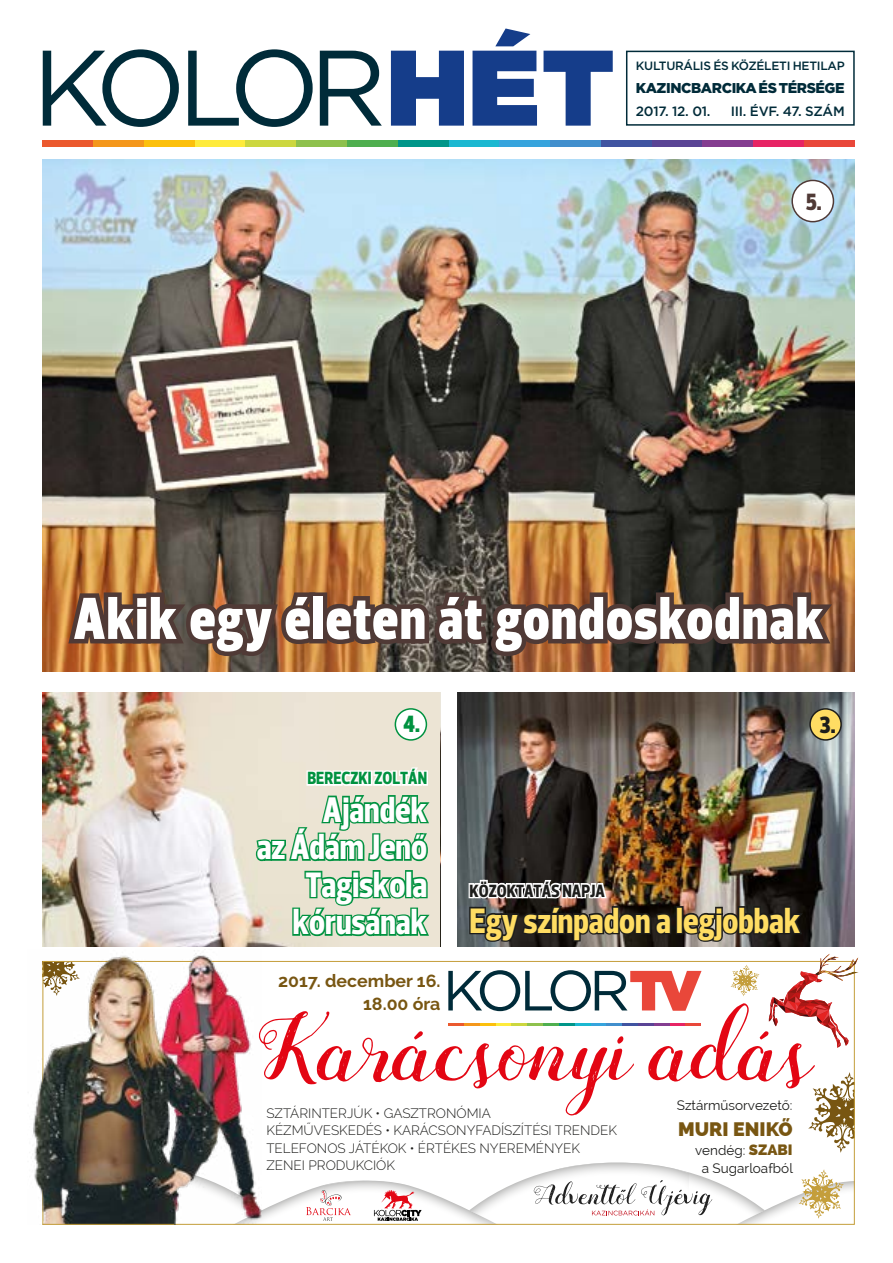
<style>
.page{position:relative;width:893px;height:1263px;background:#fff}
.page>*{position:absolute;margin:0;border:0;box-sizing:border-box;transform-origin:0 0}
.t1{font:95.55px "Mightype Script";color:#e30613}
.t2{font:900 60px "Prelo Condensed";letter-spacing:.03em;color:#fff}
.t3{font:700 expanded 36px/37.5px "Prelo Condensed";color:#fff;text-align:right}
.t4{font:700 expanded 36px "Prelo Condensed";color:#ffdd63}
.t5{font:900 24px "Prelo Condensed";color:#009240}
.t6{font:900 24px "Prelo Condensed";color:#1d1d1b}
.t7{font:900 24px "Prelo Condensed";color:#503a36}
.t8{font:800 19.5px "Raleway";color:#785612}
.t9{font:700 expanded 18px "Prelo Condensed";color:#1d1d1b}
.t10{font:700 expanded 18px "Prelo Condensed";color:#009240}
.t11{font:700 17.7px/23.1px "Raleway";color:#785612;text-align:right}
.t12{font:900 14.25px "Gotham";letter-spacing:-.03em;color:#002b39}
.t13{font:300 13.5px/17.5px "Raleway";color:#1d1d1b}
.t14{font:13.5px/17.5px "Raleway";color:#1d1d1b;text-align:center}
.t15{font:500 13.5px "Gotham";letter-spacing:-.02em;color:#002b39}
.t16{font:500 12px "Gotham";letter-spacing:-.025em;color:#002b39}
.s1{font-weight:800;font-size:15px;color:#785612}
</style>
<div class="page">
<img style="left:457px;top:692px;width:398px;height:255px">
<svg style="left:43px;top:49px;width:339px;height:78px"></svg>
<svg style="left:391px;top:28px;width:222px;height:98px"></svg>
<div style="left:43px;top:140px;width:50px;height:6px;background:#eb592e"></div>
<div style="left:93px;top:140px;width:51px;height:6px;background:#f4971b"></div>
<div style="left:144px;top:140px;width:51px;height:6px;background:#fcc00c"></div>
<div style="left:195px;top:140px;width:51px;height:6px;background:#feeb3c"></div>
<div style="left:246px;top:140px;width:50px;height:6px;background:#ccd73f"></div>
<div style="left:296px;top:140px;width:51px;height:6px;background:#8ec14d"></div>
<div style="left:347px;top:140px;width:51px;height:6px;background:#4faf4f"></div>
<div style="left:398px;top:140px;width:51px;height:6px;background:#009689"></div>
<div style="left:449px;top:140px;width:50px;height:6px;background:#1bb8d1"></div>
<div style="left:499px;top:140px;width:51px;height:6px;background:#36a4dd"></div>
<div style="left:550px;top:140px;width:51px;height:6px;background:#418fcd"></div>
<div style="left:601px;top:140px;width:51px;height:6px;background:#4054a1"></div>
<div style="left:652px;top:140px;width:50px;height:6px;background:#5a4495"></div>
<div style="left:702px;top:140px;width:51px;height:6px;background:#843d90"></div>
<div style="left:753px;top:140px;width:51px;height:6px;background:#e72464"></div>
<div style="left:804px;top:140px;width:51px;height:6px;background:#e9473a"></div>
<div style="left:626px;top:51px;width:229px;height:75px;border:2px solid #002b39"></div>
<img style="left:43px;top:692px;width:257px;height:255px">
<div style="left:300px;top:692px;width:140px;height:255px;background:#ece4d4"></div>
<img style="left:43px;top:159px;width:812px;height:513px">
<img style="left:467px;top:859px;width:206px;height:88px">
<div style="left:676px;top:906px;width:8px;height:28px;border:3px solid #1d1d1b"></div>
<svg style="left:681px;top:904px;width:125px;height:39px;background:#423e3a"></svg>
<svg style="left:254px;top:746px;width:176px;height:192px"></svg>
<div style="left:810px;top:709px;width:31px;height:31px;background:#ffdd63;border-radius:50%"></div>
<div style="left:809px;top:708px;width:33px;height:33px;border:2px solid #1d1d1b;border-radius:50%"></div>
<div style="left:395px;top:709px;width:31px;height:31px;background:#fff;border-radius:50%"></div>
<div style="left:395px;top:708px;width:32px;height:33px;border:2px solid #009240;border-radius:50%"></div>
<svg style="left:730px;top:965px;width:30px;height:31px"></svg>
<svg style="left:262px;top:1072px;width:591px;height:151px"></svg>
<hr style="left:448px;top:1023px;width:16px;height:3px;background:#eb592e">
<hr style="left:464px;top:1023px;width:16px;height:3px;background:#f4971b">
<hr style="left:480px;top:1023px;width:16px;height:3px;background:#fcc00c">
<hr style="left:496px;top:1023px;width:15px;height:3px;background:#feeb3c">
<hr style="left:511px;top:1023px;width:16px;height:3px;background:#ccd73f">
<hr style="left:527px;top:1023px;width:16px;height:3px;background:#8ec14d">
<hr style="left:543px;top:1023px;width:16px;height:3px;background:#4faf4f">
<hr style="left:559px;top:1023px;width:16px;height:3px;background:#009689">
<hr style="left:575px;top:1023px;width:16px;height:3px;background:#1bb8d1">
<hr style="left:591px;top:1023px;width:15px;height:3px;background:#36a4dd">
<hr style="left:606px;top:1023px;width:16px;height:3px;background:#418fcd">
<hr style="left:622px;top:1023px;width:16px;height:3px;background:#4054a1">
<hr style="left:638px;top:1023px;width:16px;height:3px;background:#5a4495">
<hr style="left:654px;top:1023px;width:16px;height:3px;background:#843d90">
<hr style="left:670px;top:1023px;width:16px;height:3px;background:#e72464">
<hr style="left:686px;top:1023px;width:15px;height:3px;background:#e9473a">
<svg style="left:448px;top:970px;width:253px;height:41px"></svg>
<img style="left:33px;top:950px;width:229px;height:275px">
<svg style="left:769px;top:954px;width:89px;height:94px"></svg>
<hr style="left:43px;top:1224px;width:131px;height:1px;background:#c49e3b">
<div style="left:792px;top:180px;width:41px;height:42px;background:#fff;border-radius:50%"></div>
<div style="left:791px;top:180px;width:43px;height:42px;border:2px solid #503a36;border-radius:50%"></div>
<svg style="left:63px;top:585px;width:778px;height:75px;background:#6a4b39"></svg>
<p class="t16" style="left:636px;top:58px;width:210px">KULTURÁLIS ÉS KÖZÉLETI HETILAP</p>
<p class="t12" style="left:636px;top:78px;width:210px">KAZINCBARCIKA ÉS TÉRSÉGE</p>
<p class="t15" style="left:636px;top:102px;width:76px">2017. 12. 01.</p>
<p class="t15" style="left:731px;top:102px;width:115px">III. ÉVF. 47. SZÁM</p>
<h3 class="t7" style="left:806px;top:187px;width:17px">5.</h3>
<h2 class="t2" style="left:74px;top:582px;width:751px">Akik egy életen át gondoskodnak</h2>
<h3 class="t5" style="left:404px;top:709px;width:18px">4.</h3>
<h3 class="t6" style="left:820px;top:710px;width:17px">3.</h3>
<h3 class="t10" style="left:307px;top:767px;width:121px">BERECZKI ZOLTÁN</h3>
<h3 class="t3" style="left:257px;top:791px;width:172px">Ajándék<br>az Ádám Jenő<br>Tagiskola kórusának</h3>
<h3 class="t9" style="left:469px;top:880px;width:137px">KÖZOKTATÁS NAPJA</h3>
<h3 class="t4" style="left:469px;top:898px;width:333px">Egy színpadon a legjobbak</h3>
<h3 class="t11" style="left:278px;top:969px;width:164px">2017. december 16.<br>18.00 óra</h3>
<h1 class="t1" style="left:257px;top:996px;width:558px">Karácsonyi adás</h1>
<p class="t14" style="left:677px;top:1097px;width:117px">Sztárműsorvezető:</p>
<h3 class="t8" style="left:678px;top:1117px;width:116px">MURI ENIKŐ</h3>
<p class="t14" style="left:695px;top:1141px;width:99px">vendég: <span class="s1">SZABI </span>a Sugarloafból</p>
<p class="t13" style="left:266px;top:1104px;width:352px">SZTÁRINTERJÚK • GASZTRONÓMIA<br>KÉZMŰVESKEDÉS • KARÁCSONYFADÍSZÍTÉSI TRENDEK TELEFONOS JÁTÉKOK • ÉRTÉKES NYEREMÉNYEK ZENEI PRODUKCIÓK</p>
</div>
